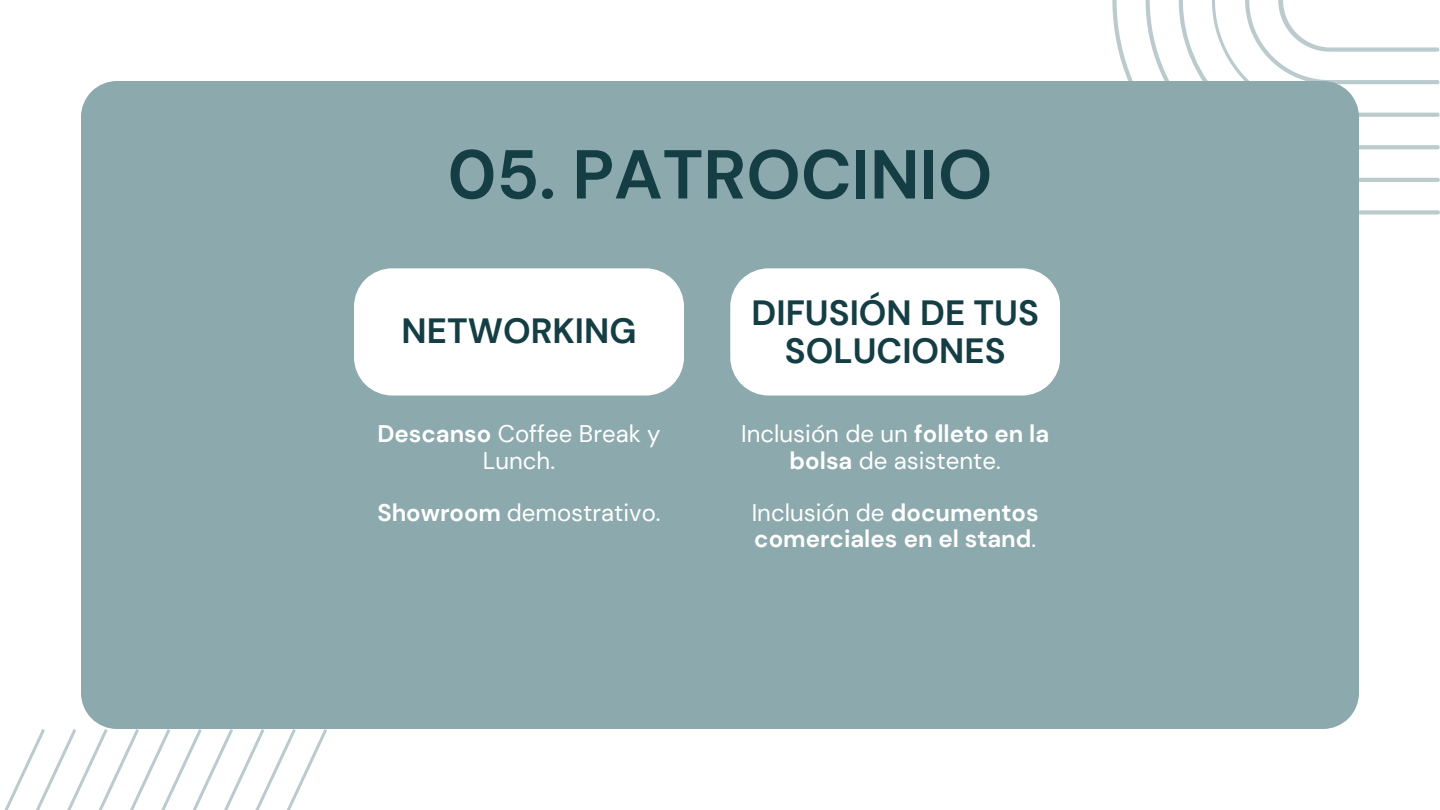
<style>
.page{position:relative;width:1440px;height:810px;background:#fff}
.page>*{position:absolute;margin:0;border:0;box-sizing:border-box;transform-origin:0 0}
.t1{font:700 69px "DM Sans";color:#143e44}
.t2{font:700 35px/38.2px "DM Sans";color:#143e44;text-align:center}
.t3{font:24px/26.2px "DM Sans";color:#fff;text-align:center}
.t4{font:700 24px/26.2px "DM Sans";color:#fff}
.s1{font-weight:700}
.s2{font-weight:400}
</style>
<div class="page">
<svg style="left:1112px;top:0;width:328px;height:214px"></svg>
<div style="left:81px;top:81px;width:1278px;height:648px;background:#8ca9ad"></div>
<svg style="left:354px;top:268px;width:330px;height:128px"></svg>
<svg style="left:730px;top:268px;width:330px;height:128px"></svg>
<svg style="left:4px;top:726px;width:326px;height:84px"></svg>
<p class="t1" style="left:448px;top:130px;width:546px">05. PATROCINIO</p>
<h1 class="t2" style="left:402px;top:312px;width:236px">NETWORKING</h1>
<h2 class="t3" style="left:377px;top:421px;width:285px"><span class="s1">Descanso</span> Coffee Break y<br>Lunch.</h2>
<h2 class="t3" style="left:377px;top:500px;width:285px"><span class="s1">Showroom</span> demostrativo.</h2>
<p class="t2" style="left:752px;top:294px;width:289px">DIFUSIÓN DE TUS<br>SOLUCIONES</p>
<p class="t3" style="left:741px;top:421px;width:309px">Inclusión de un <span class="s1">folleto en la bolsa</span> de asistente.</p>
<p class="t4" style="left:752px;top:500px;width:289px"><span class="s2">Inclusión de</span> documentos comerciales en el stand<span class="s2">.</span></p>
</div>
